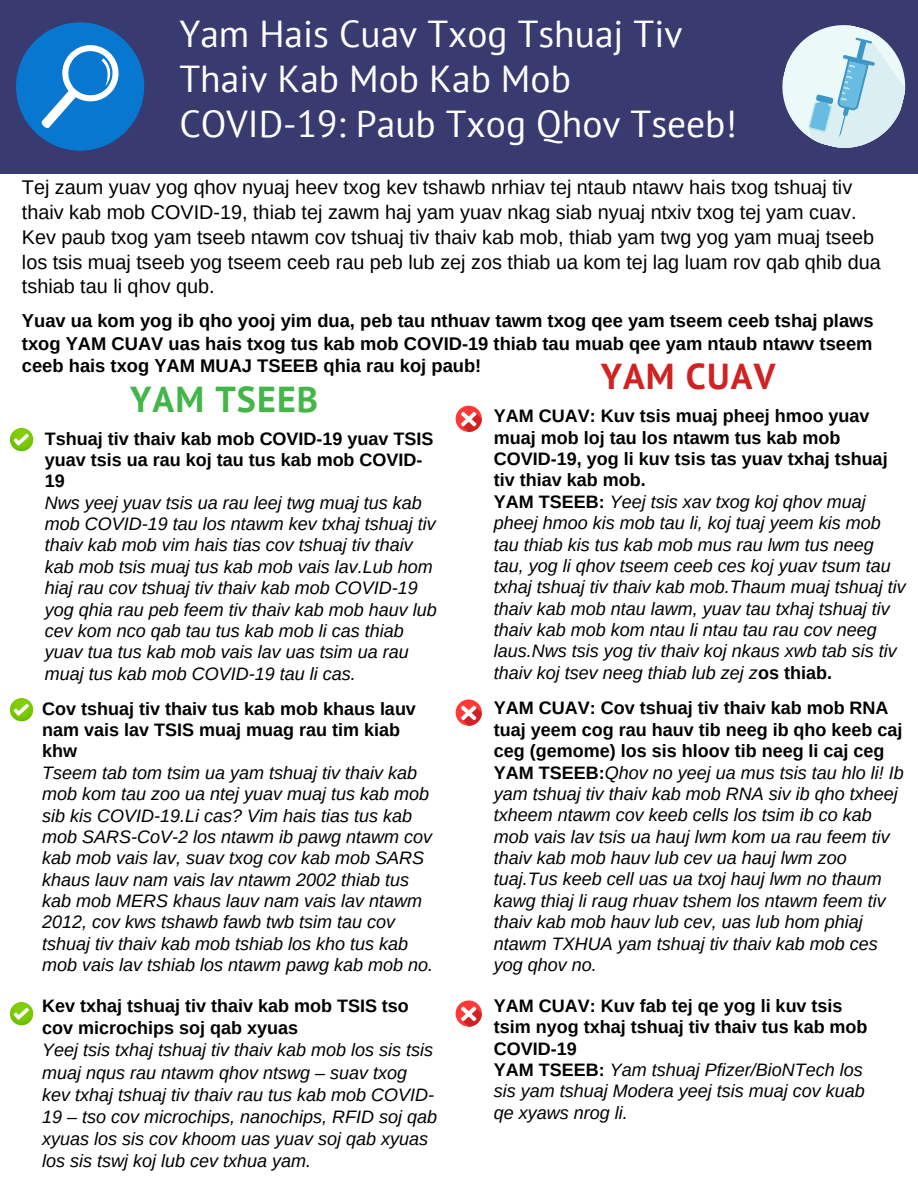
<style>
.page{position:relative;width:918px;height:1188px;background:#fff}
.page>*{position:absolute;margin:0;border:0;box-sizing:border-box;transform-origin:0 0}
.t1{font:37.5px/45px "PT Sans";color:#fff}
.t2{font:700 36px "PT Sans";letter-spacing:.03em;color:#44b549}
.t3{font:700 36px "PT Sans";letter-spacing:.03em;color:#cf2323}
.t4{font:19.8px/24.8px "Arimo";color:#000}
.t5{font:700 18.3px/22.5px "Arimo";color:#000;text-align:justify}
.t6{font:italic 18px/21.3px "Arimo";color:#000}
.t7{font:700 18px/21.3px "Arimo";color:#000}
.s1{font-weight:700;font-style:normal}
</style>
<div class="page">
<div style="left:0;top:0;width:918px;height:173px;background:#383a70"></div>
<svg style="left:10px;top:428px;width:23px;height:23px"></svg>
<svg style="left:13px;top:433px;width:16px;height:13px"></svg>
<div style="left:456px;top:406px;width:26px;height:26px;background:#ff3838;border-radius:50%"></div>
<svg style="left:461px;top:411px;width:21px;height:21px"></svg>
<div style="left:16px;top:22px;width:128px;height:129px;background:#0777cf;border-radius:50%"></div>
<svg style="left:41px;top:45px;width:78px;height:83px"></svg>
<svg style="left:10px;top:698px;width:23px;height:23px"></svg>
<svg style="left:13px;top:704px;width:16px;height:12px"></svg>
<div style="left:456px;top:700px;width:26px;height:25px;background:#ff3838;border-radius:50%"></div>
<svg style="left:461px;top:705px;width:21px;height:20px"></svg>
<div style="left:456px;top:1000px;width:26px;height:26px;background:#ff3838;border-radius:50%"></div>
<svg style="left:461px;top:1006px;width:21px;height:20px"></svg>
<svg style="left:782px;top:25px;width:124px;height:123px"></svg>
<svg style="left:10px;top:1002px;width:23px;height:23px"></svg>
<svg style="left:13px;top:1007px;width:16px;height:13px"></svg>
<p class="t1" style="left:179px;top:11px;width:505px">Yam Hais Cuav Txog Tshuaj Tiv<br>Thaiv Kab Mob Kab Mob</p>
<p class="t1" style="left:179px;top:101px;width:559px">COVID-19: Paub Txog Qhov Tseeb!</p>
<p class="t4" style="left:22px;top:175px;width:860px">Tej zaum yuav yog qhov nyuaj heev txog kev tshawb nrhiav tej ntaub ntawv hais txog tshuaj tiv thaiv kab mob COVID-19, thiab tej zawm haj yam yuav nkag siab nyuaj ntxiv txog tej yam cuav.<br>Kev paub txog yam tseeb ntawm cov tshuaj tiv thaiv kab mob, thiab yam twg yog yam muaj tseeb los tsis muaj tseeb yog tseem ceeb rau peb lub zej zos thiab ua kom tej lag luam rov qab qhib dua tshiab tau li qhov qub.</p>
<p class="t5" style="left:22px;top:310px;width:853px">Yuav ua kom yog ib qho yooj yim dua, peb tau nthuav tawm txog qee yam tseem ceeb tshaj plaws txog YAM CUAV uas hais txog tus kab mob COVID-19 thiab tau muab qee yam ntaub ntawv tseem ceeb hais txog YAM MUAJ TSEEB qhia rau koj paub!</p>
<p class="t3" style="left:601px;top:353px;width:176px">YAM CUAV</p>
<p class="t2" style="left:130px;top:375px;width:190px">YAM TSEEB</p>
<p class="t7" style="left:494px;top:405px;width:395px">YAM CUAV: Kuv tsis muaj pheej hmoo yuav muaj mob loj tau los ntawm tus kab mob COVID-19, yog li kuv tsis tas yuav txhaj tshuaj tiv thiav kab mob.</p>
<p class="t6" style="left:494px;top:491px;width:413px"><span class="s1">YAM TSEEB:</span> Yeej tsis xav txog koj qhov muaj pheej hmoo kis mob tau li, koj tuaj yeem kis mob tau thiab kis tus kab mob mus rau lwm tus neeg tau, yog li qhov tseem ceeb ces koj yuav tsum tau txhaj tshuaj tiv thaiv kab mob.Thaum muaj tshuaj tiv thaiv kab mob ntau lawm, yuav tau txhaj tshuaj tiv thaiv kab mob kom ntau li ntau tau rau cov neeg laus.Nws tsis yog tiv thaiv koj nkaus xwb tab sis tiv thaiv koj tsev neeg thiab lub zej z<span class="s1">os thiab.</span></p>
<p class="t7" style="left:45px;top:428px;width:390px">Tshuaj tiv thaiv kab mob COVID-19 yuav TSIS yuav tsis ua rau koj tau tus kab mob COVID-<br>19</p>
<p class="t6" style="left:45px;top:492px;width:393px">Nws yeej yuav tsis ua rau leej twg muaj tus kab mob COVID-19 tau los ntawm kev txhaj tshuaj tiv thaiv kab mob vim hais tias cov tshuaj tiv thaiv kab mob tsis muaj tus kab mob vais lav.Lub hom hiaj rau cov tshuaj tiv thaiv kab mob COVID-19 yog qhia rau peb feem tiv thaiv kab mob hauv lub cev kom nco qab tau tus kab mob li cas thiab yuav tua tus kab mob vais lav uas tsim ua rau muaj tus kab mob COVID-19 tau li cas.</p>
<p class="t7" style="left:42px;top:698px;width:375px">Cov tshuaj tiv thaiv tus kab mob khaus lauv nam vais lav TSIS muaj muag rau tim kiab khw</p>
<p class="t6" style="left:42px;top:762px;width:392px">Tseem tab tom tsim ua yam tshuaj tiv thaiv kab mob kom tau zoo ua ntej yuav muaj tus kab mob sib kis COVID-19.Li cas? Vim hais tias tus kab mob SARS-CoV-2 los ntawm ib pawg ntawm cov kab mob vais lav, suav txog cov kab mob SARS khaus lauv nam vais lav ntawm 2002 thiab tus kab mob MERS khaus lauv nam vais lav ntawm 2012, cov kws tshawb fawb twb tsim tau cov tshuaj tiv thaiv kab mob tshiab los kho tus kab mob vais lav tshiab los ntawm pawg kab mob no.</p>
<p class="t7" style="left:494px;top:698px;width:410px">YAM CUAV: Cov tshuaj tiv thaiv kab mob RNA tuaj yeem cog rau hauv tib neeg ib qho keeb caj ceg (gemome) los sis hloov tib neeg li caj ceg</p>
<p class="t6" style="left:494px;top:762px;width:411px"><span class="s1">YAM TSEEB:</span>Qhov no yeej ua mus tsis tau hlo li! Ib yam tshuaj tiv thaiv kab mob RNA siv ib qho txheej txheem ntawm cov keeb cells los tsim ib co kab mob vais lav tsis ua hauj lwm kom ua rau feem tiv thaiv kab mob hauv lub cev ua hauj lwm zoo tuaj.Tus keeb cell uas ua txoj hauj lwm no thaum kawg thiaj li raug rhuav tshem los ntawm feem tiv thaiv kab mob hauv lub cev, uas lub hom phiaj ntawm TXHUA yam tshuaj tiv thaiv kab mob ces yog qhov no.</p>
<p class="t7" style="left:42px;top:995px;width:368px;line-height:22.2px">Kev txhaj tshuaj tiv thaiv kab mob TSIS tso cov microchips soj qab xyuas</p>
<p class="t6" style="left:42px;top:1039px;width:396px;line-height:22.2px">Yeej tsis txhaj tshuaj tiv thaiv kab mob los sis tsis muaj nqus rau ntawm qhov ntswg – suav txog kev txhaj tshuaj tiv thaiv rau tus kab mob COVID-19 – tso cov microchips, nanochips, RFID soj qab xyuas los sis cov khoom uas yuav soj qab xyuas los sis tswj koj lub cev txhua yam.</p>
<p class="t7" style="left:494px;top:995px;width:375px">YAM CUAV: Kuv fab tej qe yog li kuv tsis tsim nyog txhaj tshuaj tiv thaiv tus kab mob<br>COVID-19</p>
<p class="t6" style="left:494px;top:1059px;width:372px;text-align:justify"><span class="s1">YAM TSEEB:</span> Yam tshuaj Pfizer/BioNTech los sis yam tshuaj Modera yeej tsis muaj cov kuab qe xyaws nrog li.</p>
</div>
